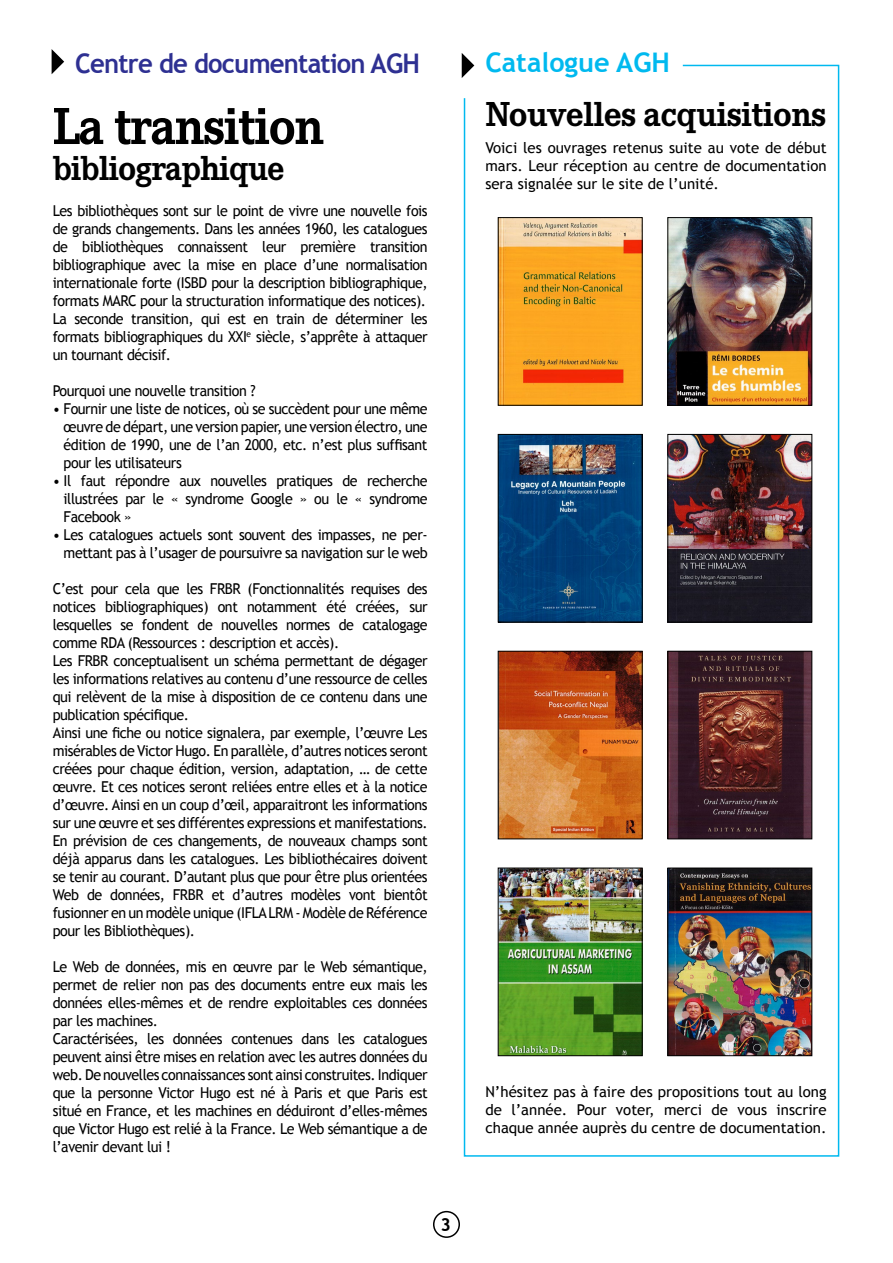
<style>
.page{position:relative;width:893px;height:1263px;background:#fff}
.page>*{position:absolute;margin:0;border:0;box-sizing:border-box;transform-origin:0 0}
.t1{font:700 54px "Corporate E";letter-spacing:-.03em;color:#000;scale:.95 1}
.t2{font:700 36px "Corporate E";letter-spacing:-.02em;color:#000}
.t3{font:700 36px "Corporate E";letter-spacing:-.02em;color:#000;scale:.95 1}
.t4{font:700 27px "Trebuchet MS";letter-spacing:-.03em;color:#2e3092;scale:.95 1}
.t5{font:700 27px "Trebuchet MS";color:#00b9ef}
.t6{font:700 18px "Trebuchet MS";color:#000}
.t7{font:15px/18px "Trebuchet MS";letter-spacing:-.03em;color:#000;text-align:justify;scale:.95 1}
.t8{font:15px/18px "Trebuchet MS";letter-spacing:-.03em;color:#000;text-align:justify}
</style>
<div class="page">
<div style="left:433px;top:1211px;width:27px;height:27px;border:2px solid #000;border-radius:50%"></div>
<svg style="left:463px;top:64px;width:377px;height:1093px"></svg>
<svg style="left:52px;top:49px;width:12px;height:25px"></svg>
<svg style="left:462px;top:53px;width:12px;height:25px"></svg>
<img style="left:500px;top:219px;width:141px;height:185px">
<div style="left:498px;top:217px;width:145px;height:189px;border:1px solid #000"></div>
<img style="left:500px;top:436px;width:141px;height:184px">
<div style="left:498px;top:434px;width:145px;height:188px;border:1px solid #000"></div>
<img style="left:500px;top:653px;width:141px;height:184px">
<div style="left:498px;top:651px;width:145px;height:188px;border:1px solid #000"></div>
<img style="left:500px;top:870px;width:141px;height:184px">
<div style="left:498px;top:868px;width:145px;height:188px;border:1px solid #000"></div>
<img style="left:669px;top:219px;width:141px;height:185px">
<div style="left:667px;top:217px;width:145px;height:189px;border:1px solid #000"></div>
<img style="left:669px;top:436px;width:141px;height:184px">
<div style="left:667px;top:434px;width:145px;height:188px;border:1px solid #000"></div>
<img style="left:669px;top:653px;width:141px;height:184px">
<div style="left:667px;top:651px;width:145px;height:188px;border:1px solid #000"></div>
<img style="left:669px;top:870px;width:141px;height:184px">
<div style="left:667px;top:868px;width:145px;height:188px;border:1px solid #000"></div>
<h3 class="t4" style="left:75px;top:46px;width:364px">Centre de documentation AGH</h3>
<h1 class="t1" style="left:53px;top:96px;width:287px">La transition</h1>
<h2 class="t3" style="left:53px;top:148px;width:246px">bibliographique</h2>
<p class="t7" style="left:53px;top:202px;width:396px">Les bibliothèques sont sur le point de vivre une nouvelle fois de grands changements. Dans les années 1960, les catalogues de bibliothèques connaissent leur première transition bibliographique avec la mise en place d’une normalisation internationale forte (ISBD pour la description bibliographique, formats MARC pour la structuration informatique des notices).<br>La seconde transition, qui est en train de déterminer les formats bibliographiques du XXI<sup>e</sup> siècle, s’apprête à attaquer un tournant décisif.</p>
<p class="t7" style="left:53px;top:382px;width:215px">Pourquoi une nouvelle transition ?</p>
<p class="t7" style="left:64px;top:400px;width:385px;text-indent:-11px">• Fournir une liste de notices, où se succèdent pour une même œuvre de départ, une version papier, une version électro, une édition de 1990, une de l’an 2000, etc. n’est plus suffisant pour les utilisateurs</p>
<p class="t7" style="left:64px;top:472px;width:385px;text-indent:-11px">• Il faut répondre aux nouvelles pratiques de recherche illustrées par le « syndrome Google » ou le « syndrome Facebook »</p>
<p class="t7" style="left:53px;top:526px;width:396px;text-align:right">• Les catalogues actuels sont souvent des impasses, ne per&shy;mettant pas à l’usager de poursuivre sa navigation sur le web</p>
<p class="t7" style="left:53px;top:580px;width:396px;text-align:left">C’est pour cela que les FRBR (Fonctionnalités requises des notices bibliographiques) ont notamment été créées, sur lesquelles se fondent de nouvelles normes de catalogage comme RDA (Ressources : description et accès).<br>Les FRBR conceptualisent un schéma permettant de dégager les informations relatives au contenu d’une ressource de celles qui relèvent de la mise à disposition de ce contenu dans une publication spécifique.<br>Ainsi une fiche ou notice signalera, par exemple, l’œuvre Les misérables de Victor Hugo. En parallèle, d’autres notices seront créées pour chaque édition, version, adaptation, … de cette œuvre. Et ces notices seront reliées entre elles et à la notice d’œuvre. Ainsi en un coup d’œil, apparaitront les informations sur une œuvre et ses différentes expressions et manifestations.<br>En prévision de ces changements, de nouveaux champs sont déjà apparus dans les catalogues. Les bibliothécaires doivent se tenir au courant. D’autant plus que pour être plus orientées Web de données, FRBR et d’autres modèles vont bientôt fusionner en un modèle unique (IFLA LRM - Modèle de Référence pour les Bibliothèques).</p>
<p class="t7" style="left:53px;top:958px;width:396px;text-align:left">Le Web de données, mis en œuvre par le Web sémantique, permet de relier non pas des documents entre eux mais les données elles-mêmes et de rendre exploitables ces données par les machines.<br>Caractérisées, les données contenues dans les catalogues peuvent ainsi être mises en relation avec les autres données du web. De nouvelles connaissances sont ainsi construites. Indiquer que la personne Victor Hugo est né à Paris et que Paris est situé en France, et les machines en déduiront d’elles-mêmes que Victor Hugo est relié à la France. Le Web sémantique a de l’avenir devant lui !</p>
<p class="t6" style="left:440px;top:1213px;width:12px">3</p>
<h3 class="t5" style="left:485px;top:46px;width:186px">Catalogue AGH</h3>
<h2 class="t2" style="left:485px;top:94px;width:342px">Nouvelles acquisitions</h2>
<p class="t8" style="left:485px;top:139px;width:343px">Voici les ouvrages retenus suite au vote de début mars. Leur réception au centre de documentation sera signalée sur le site de l’unité.</p>
<p class="t8" style="left:485px;top:1083px;width:343px">N’hésitez pas à faire des propositions tout au long de l’année. Pour voter, merci de vous inscrire chaque année auprès du centre de documentation.</p>
</div>
